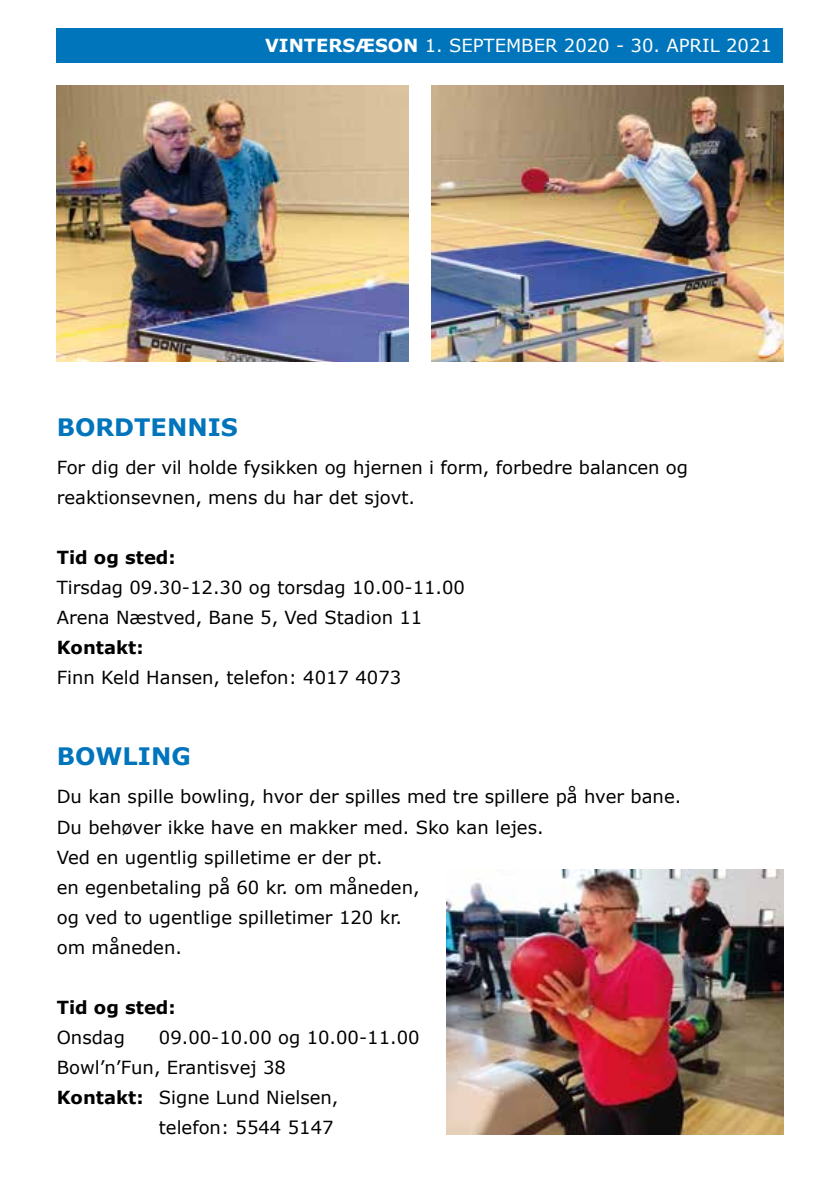
<style>
.page{position:relative;width:840px;height:1191px;background:#fff}
.page>*{position:absolute;margin:0;border:0;box-sizing:border-box;transform-origin:0 0}
.t1{font:700 24px "Verdana";color:#0075bc}
.t2{font:18px/30px "Verdana";color:#000}
.t3{font:18px "Verdana";color:#fff}
.t4{font:700 18px "Verdana";color:#000}
.s1{font-weight:700}
</style>
<div class="page">
<div style="left:57px;top:28px;width:725px;height:34px;background:#0075bc"></div>
<img style="left:57px;top:85px;width:351px;height:276px">
<img style="left:431px;top:85px;width:351px;height:276px">
<img style="left:446px;top:869px;width:336px;height:265px">
<p class="t3" style="left:265px;top:34px;width:508px"><span class="s1">VINTERSÆSON</span> 1. SEPTEMBER 2020 - 30. APRIL 2021</p>
<h1 class="t1" style="left:57px;top:411px;width:182px">BORDTENNIS</h1>
<p class="t2" style="left:57px;top:452px;width:632px">For dig der vil holde fysikken og hjernen i form, forbedre balancen og reaktionsevnen, mens du har det sjovt.</p>
<p class="t4" style="left:57px;top:545px;width:120px">Tid og sted:</p>
<p class="t2" style="left:57px;top:572px;width:409px">Tirsdag 09.30-12.30 og torsdag 10.00-11.00<br>Arena Næstved, Bane 5, Ved Stadion 11</p>
<p class="t4" style="left:57px;top:635px;width:88px">Kontakt:</p>
<p class="t2" style="left:57px;top:662px;width:346px">Finn Keld Hansen, telefon: 4017 4073</p>
<h1 class="t1" style="left:57px;top:741px;width:135px">BOWLING</h1>
<p class="t2" style="left:57px;top:782px;width:625px">Du kan spille bowling, hvor der spilles med tre spillere på hver bane.<br>Du behøver ikke have en makker med. Sko kan lejes.<br>Ved en ugentlig spilletime er der pt.<br>en egenbetaling på 60 kr. om måneden,<br>og ved to ugentlige spilletimer 120 kr.<br>om måneden.</p>
<p class="t4" style="left:57px;top:995px;width:120px">Tid og sted:</p>
<p class="t2" style="left:57px;top:1022px;width:70px">Onsdag</p>
<p class="t2" style="left:159px;top:1022px;width:262px">09.00-10.00 og 10.00-11.00</p>
<p class="t2" style="left:57px;top:1052px;width:230px">Bowl’n’Fun, Erantisvej 38</p>
<p class="t2" style="left:57px;top:1082px;width:283px"><span class="s1">Kontakt:</span> Signe Lund Nielsen,</p>
<p class="t2" style="left:159px;top:1112px;width:176px">telefon: 5544 5147</p>
</div>
